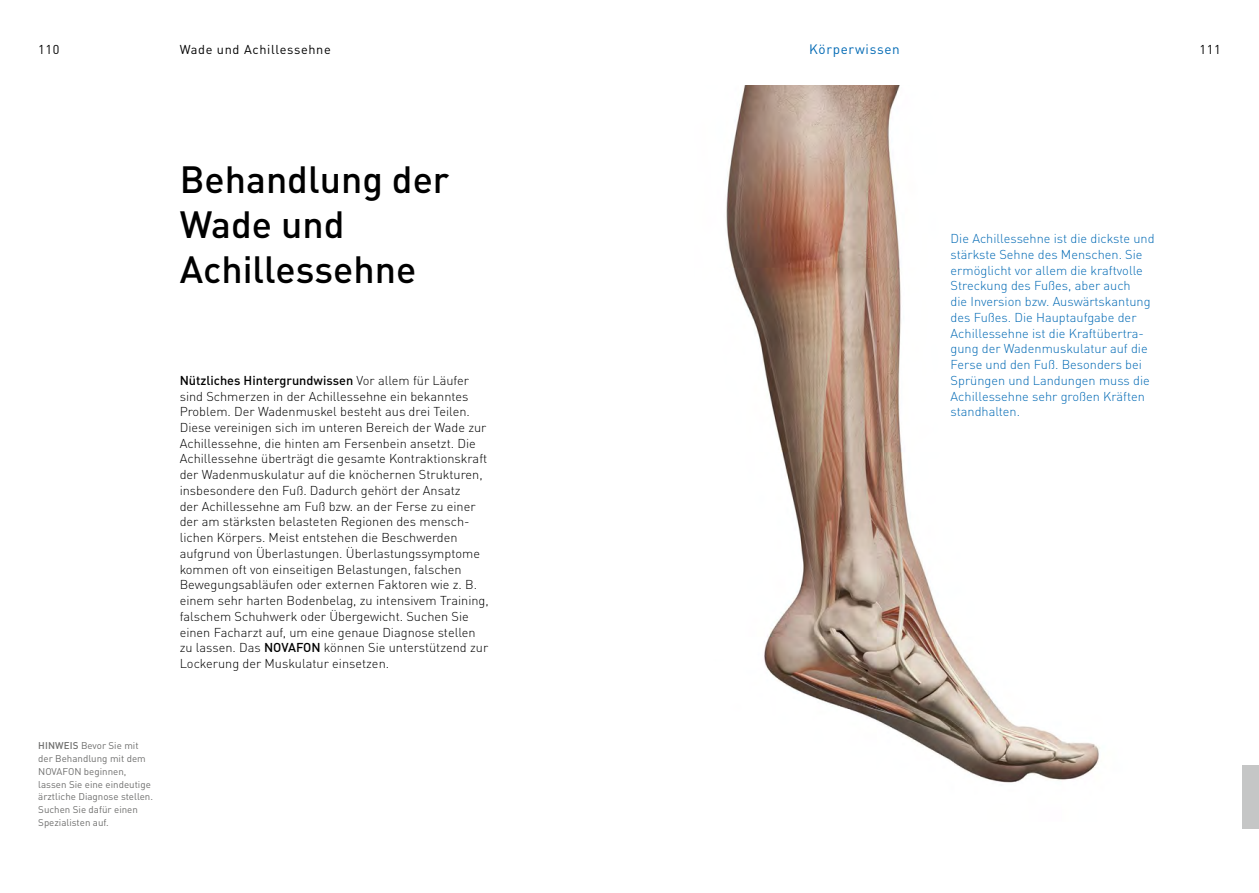
<style>
.page{position:relative;width:1259px;height:893px;background:#fff}
.page>*{position:absolute;margin:0;border:0;box-sizing:border-box;transform-origin:0 0}
.t1{font:500 37.5px/45px "DIN Pro";color:#000}
.t2{font:13.5px "DIN Pro";letter-spacing:.05em;color:#0069b4}
.t3{font:300 12.75px/15.8px "DIN Pro";color:#000}
.t4{font:300 12.75px/15.8px "DIN Pro";color:#0069b4}
.t5{font:12.75px "DIN Pro";letter-spacing:.05em;color:#000}
.t6{font:9.75px/12.8px "DIN Pro";color:#6f6f6e}
.s1{font-weight:500}
</style>
<div class="page">
<div style="left:1242px;top:765px;width:17px;height:64px;background:#c5c6c6"></div>
<img style="left:726px;top:86px;width:373px;height:697px">
<p class="t5" style="left:38px;top:40px;width:23px">110</p>
<p class="t5" style="left:180px;top:40px;width:153px">Wade und Achillessehne</p>
<p class="t2" style="left:809px;top:39px;width:92px">Körperwissen</p>
<p class="t5" style="left:1199px;top:40px;width:23px">111</p>
<h1 class="t1" style="left:180px;top:154px;width:271px">Behandlung der<br>Wade und<br>Achillessehne</h1>
<p class="t3" style="left:180px;top:371px;width:310px"><span class="s1">Nützliches Hintergrundwissen</span> Vor allem für Läufer sind Schmerzen in der Achillessehne ein bekanntes Problem. Der Wadenmuskel besteht aus drei Teilen.<br>Diese vereinigen sich im unteren Bereich der Wade zur Achillessehne, die hinten am Fersenbein ansetzt. Die Achillessehne überträgt die gesamte Kontraktionskraft der Wadenmuskulatur auf die knöchernen Strukturen, insbesondere den Fuß. Dadurch gehört der Ansatz<br>der Achillessehne am Fuß bzw. an der Ferse zu einer der am stärksten belasteten Regionen des mensch&shy;lichen Körpers. Meist entstehen die Beschwerden aufgrund von Überlastungen. Überlastungssymptome kommen oft von einseitigen Belastungen, falschen Bewegungsabläufen oder externen Faktoren wie z. B. einem sehr harten Bodenbelag, zu intensivem Training, falschem Schuhwerk oder Übergewicht. Suchen Sie einen Facharzt auf, um eine genaue Diagnose stellen zu lassen. Das <span class="s1">NOVAFON</span> können Sie unterstützend zur Lockerung der Muskulatur einsetzen.</p>
<p class="t6" style="left:38px;top:739px;width:116px"><span class="s1">HINWEIS</span> Bevor Sie mit der Behandlung mit dem<br>NOVAFON beginnen, lassen Sie eine eindeutige ärztliche Diagnose stellen.<br>Suchen Sie dafür einen<br>Spezialisten auf.</p>
<p class="t4" style="left:950px;top:230px;width:205px">Die Achillessehne ist die dickste und stärkste Sehne des Menschen. Sie ermöglicht vor allem die kraftvolle<br>Streckung des Fußes, aber auch<br>die Inversion bzw. Auswärtskantung des Fußes. Die Hauptaufgabe der<br>Achillessehne ist die Kraftübertra&shy;gung der Wadenmuskulatur auf die<br>Ferse und den Fuß. Besonders bei<br>Sprüngen und Landungen muss die<br>Achillessehne sehr großen Kräften standhalten.</p>
</div>
